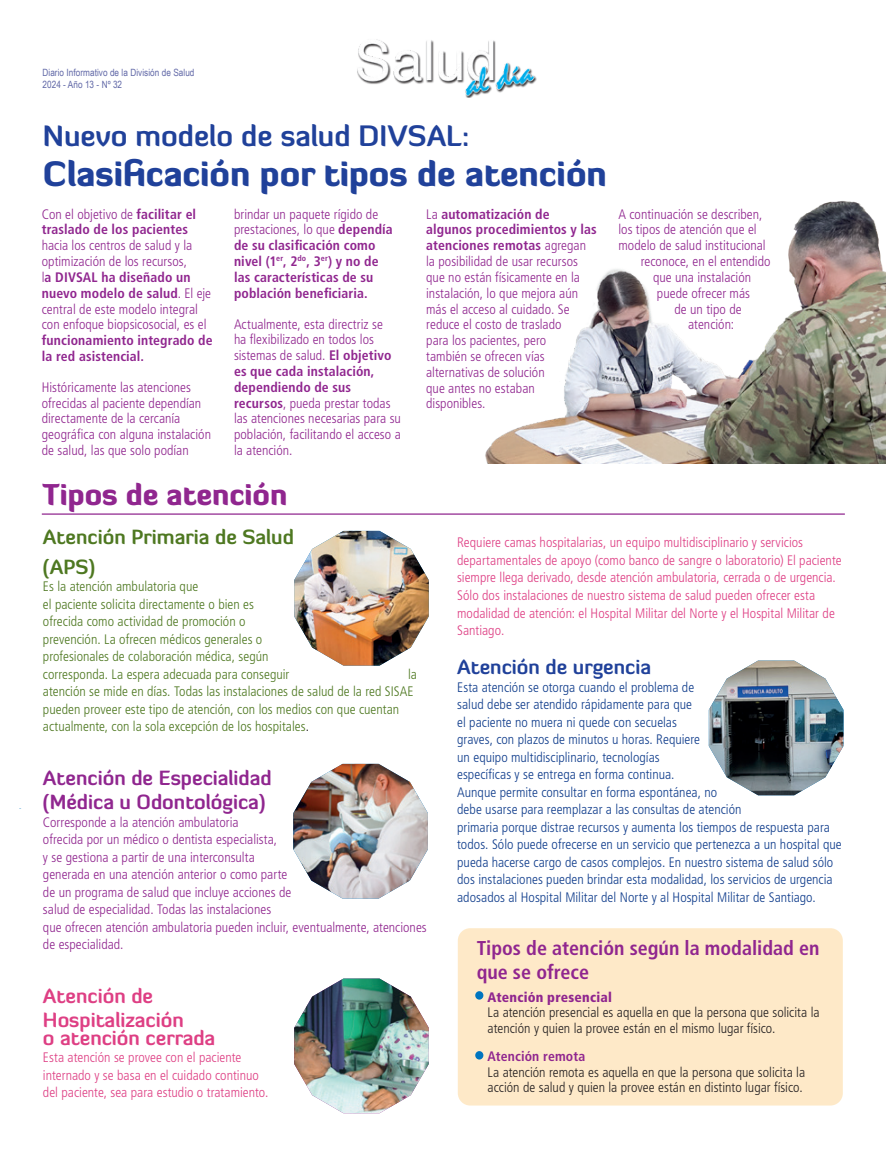
<style>
.page{position:relative;width:886px;height:1170px;background:#fff}
.page>*{position:absolute;margin:0;border:0;box-sizing:border-box;transform-origin:0 0}
.t1{font:900 33.75px "Diavlo";color:#20419a}
.t2{font:700 28.75px "Diavlo";color:#20419a}
.t3{font:900 28.75px "Diavlo";color:#90268f}
.t4{font:700 condensed 20px/24px "Frutiger LT Std";color:#90268f}
.t5{font:700 20px/24px "Diavlo";color:#90268f}
.t6{font:700 20px/24px "Diavlo";color:#de3f84}
.t7{font:700 20px/30px "Diavlo";color:#4e7821}
.t8{font:700 20px "Diavlo";color:#20419a}
.t9{font:300 condensed 13.75px/15.8px "Frutiger LT Std";color:#90268f}
.t10{font:300 condensed 13.75px/17.5px "Frutiger LT Std";color:#103d8c}
.t11{font:300 condensed 13.75px/17.5px "Frutiger LT Std";color:#de3f84}
.t12{font:300 condensed 13.75px/17.5px "Frutiger LT Std";color:#4e7821}
.t13{font:700 condensed 13.75px/15.9px "Frutiger LT Std";letter-spacing:.01em;color:#90268f}
.t14{font:300 condensed 13.75px/15.9px "Frutiger LT Std";color:#231f20}
.t15{font:900 condensed 13.75px "Frutiger LT Std";letter-spacing:.015em;color:#90268f}
.t16{font:10px/12px "Arial Narrow";letter-spacing:.005em;color:#6168a7}
.s1{font-weight:300}
.s2{font-weight:700}
.s3{color:#231f20}
</style>
<div class="page">
<div style="left:458px;top:928px;width:385px;height:177px;background:#fee9c8;border-radius:12px"></div>
<img style="left:357px;top:39px;width:180px;height:59px">
<div style="left:475px;top:991px;width:8px;height:8px;background:#0075bf;border-radius:50%"></div>
<svg style="left:475px;top:1050px;width:8px;height:9px"></svg>
<img style="left:294px;top:978px;width:135px;height:135px">
<img style="left:293px;top:763px;width:135px;height:135px">
<img style="left:294px;top:531px;width:135px;height:134px">
<img style="left:709px;top:660px;width:134px;height:135px">
<hr style="left:42px;top:513px;width:803px;height:1px;background:#90268f">
<img style="left:485px;top:201px;width:401px;height:262px">
<p class="t16" style="left:43px;top:66px;width:153px">Diario Informativo de la División de Salud<br>2024 - Año 13 - Nº 32</p>
<h2 class="t2" style="left:43px;top:117px;width:427px">Nuevo modelo de salud DIVSAL:</h2>
<h1 class="t1" style="left:43px;top:152px;width:565px">Clasificación por tipos de atención</h1>
<p class="t13" style="left:42px;top:206px;width:156px"><span class="s1">Con el objetivo de</span> facilitar el traslado de los pacientes</p>
<p class="t9" style="left:42px;top:238px;width:171px">hacia los centros de salud y la optimización de los recursos,<br>l<span class="s2">a DIVSAL ha diseñado un nuevo modelo de salud</span>. El eje central de este modelo integral con enfoque biopsicosocial, es el</p>
<p class="t13" style="left:42px;top:332px;width:172px">funcionamiento integrado de la red asistencial.</p>
<p class="t9" style="left:42px;top:379px;width:171px">Históricamente las atenciones ofrecidas al paciente dependían directamente de la cercanía geográfica con alguna instalación de salud, las que solo podían</p>
<p class="t13" style="left:234px;top:206px;width:160px"><span class="s1">brindar un paquete rígido de prestaciones, lo que</span> dependía de su clasificación como nivel (1<sup>er</sup>, 2<sup>do</sup>, 3<sup>er</sup>) y no de las características de su población beneficiaria.</p>
<p class="t9" style="left:234px;top:316px;width:168px">Actualmente, esta directriz se<br>ha flexibilizado en todos los sistemas de salud. <span class="s2">El objetivo es que cada instalación, dependiendo de sus recursos</span>, pueda prestar todas las atenciones necesarias para su población, facilitando el acceso a la atención.</p>
<h2 class="t3" style="left:43px;top:476px;width:246px">Tipos de atención</h2>
<p class="t9" style="left:426px;top:206px;width:172px">La <span class="s2">automatización de algunos procedimientos y las atenciones remotas</span> agregan la posibilidad de usar recursos que no están físicamente en la instalación, lo que mejora aún más el acceso al cuidado. Se reduce el costo de traslado<br>para los pacientes, pero<br>también se ofrecen vías alternativas de solución<br>que antes no estaban disponibles.</p>
<p class="t9" style="left:618px;top:206px;width:146px">A continuación se describen,</p>
<p class="t9" style="left:618px;top:222px;width:140px">los tipos de atención que el</p>
<p class="t9" style="left:618px;top:238px;width:149px">modelo de salud institucional</p>
<p class="t9" style="left:641px;top:253px;width:131px">reconoce, en el entendido</p>
<p class="t9" style="left:653px;top:269px;width:100px">que una instalación</p>
<p class="t9" style="left:657px;top:285px;width:95px">puede ofrecer más</p>
<p class="t9" style="left:674px;top:301px;width:69px">de un tipo de</p>
<p class="t9" style="left:688px;top:317px;width:47px">atención:</p>
<h3 class="t7" style="left:43px;top:521px;width:252px">Atención Primaria de Salud (APS)</h3>
<p class="t12" style="left:43px;top:578px;width:248px">Es la atención ambulatoria que<br>el paciente solicita directamente o bien es ofrecida como actividad de promoción o prevención. La ofrecen médicos generales o profesionales de colaboración médica, según corresponda. La espera adecuada para conseguir</p>
<p class="t12" style="left:43px;top:665px;width:375px;text-indent:365px">la atención se mide en días. Todas las instalaciones de salud de la red SISAE pueden proveer este tipo de atención, con los medios con que cuentan actualmente, con la sola excepción de los hospitales<span class="s3">.</span></p>
<h3 class="t5" style="left:43px;top:765px;width:230px">Atención de Especialidad (Médica u Odontológica)</h3>
<p class="t9" style="left:43px;top:813px;width:385px;line-height:17.5px">Corresponde a la atención ambulatoria<br>ofrecida por un médico o dentista especialista,<br>y se gestiona a partir de una interconsulta<br>generada en una atención anterior o como parte<br>de un programa de salud que incluye acciones de<br>salud de especialidad. Todas las instalaciones<br>que ofrecen atención ambulatoria pueden incluir, eventualmente, atenciones de especialidad.</p>
<h3 class="t6" style="left:43px;top:983px;width:142px">Atención de<br>Hospitalización</h3>
<h3 class="t6" style="left:43px;top:1025px;width:174px">o atención cerrada</h3>
<p class="t11" style="left:43px;top:1049px;width:227px">Esta atención se provee con el paciente internado y se basa en el cuidado continuo del paciente, sea para estudio o tratamiento.</p>
<p class="t11" style="left:457px;top:534px;width:386px">Requiere camas hospitalarias, un equipo multidisciplinario y servicios departamentales de apoyo (como banco de sangre o laboratorio) El paciente siempre llega derivado, desde atención ambulatoria, cerrada o de urgencia.<br>Sólo dos instalaciones de nuestro sistema de salud pueden ofrecer esta modalidad de atención: el Hospital Militar del Norte y el Hospital Militar de Santiago.</p>
<h3 class="t8" style="left:457px;top:654px;width:195px">Atención de urgencia</h3>
<p class="t10" style="left:457px;top:678px;width:386px">Esta atención se otorga cuando el problema de<br>salud debe ser atendido rápidamente para que<br>el paciente no muera ni quede con secuelas<br>graves, con plazos de minutos u horas. Requiere<br>un equipo multidisciplinario, tecnologías<br>específicas y se entrega en forma continua.<br>Aunque permite consultar en forma espontánea, no<br>debe usarse para reemplazar a las consultas de atención<br>primaria porque distrae recursos y aumenta los tiempos de respuesta para todos. Sólo puede ofrecerse en un servicio que pertenezca a un hospital que pueda hacerse cargo de casos complejos. En nuestro sistema de salud sólo dos instalaciones pueden brindar esta modalidad, los servicios de urgencia adosados al Hospital Militar del Norte y al Hospital Militar de Santiago.</p>
<h3 class="t4" style="left:477px;top:935px;width:344px">Tipos de atención según la modalidad en que se ofrece</h3>
<p class="t15" style="left:488px;top:988px;width:126px">Atención presencial</p>
<p class="t14" style="left:488px;top:1004px;width:333px">La atención presencial es aquella en que la persona que solicita la atención y quien la provee están en el mismo lugar físico.</p>
<p class="t13" style="left:488px;top:1047px;width:99px">Atención remota</p>
<p class="t14" style="left:488px;top:1063px;width:319px">La atención remota es aquella en que la persona que solicita la acción de salud y quien la provee están en distinto lugar físico.</p>
</div>
